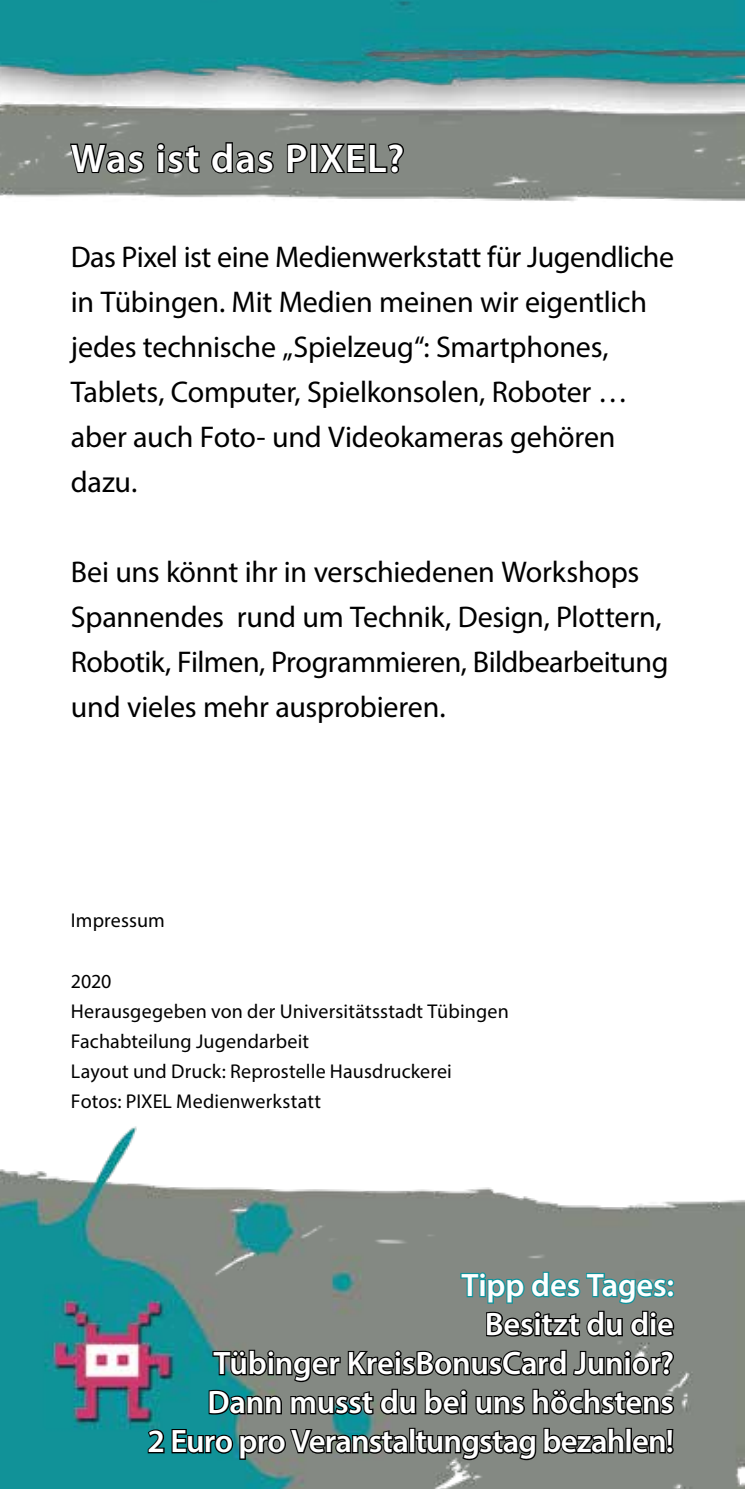
<style>
.page{position:relative;width:745px;height:1489px;background:#fff}
.page>*{position:absolute;margin:0;border:0;box-sizing:border-box;transform-origin:0 0}
.t1{font:600 40px "Myriad Pro";letter-spacing:.03em;color:#fff}
.t2{font:600 32.5px/39px "Myriad Pro";letter-spacing:-.01em;color:#fff;text-align:right}
.t3{font:30px/45px "Myriad Pro";letter-spacing:-.01em;color:#000}
.t4{font:20px/30px "Myriad Pro";letter-spacing:.01em;color:#000}
</style>
<div class="page">
<img style="left:0;top:1126px;width:744px;height:362px">
<img style="left:0;top:0;width:744px;height:202px">
<svg style="left:145px;top:1215px;width:530px;height:273px;background:#617673"></svg>
<div style="left:666px;top:1428px;width:6px;height:18px;border:2px solid #000"></div>
<div style="left:665px;top:1445px;width:8px;height:8px;border:2px solid #000;border-radius:50%"></div>
<svg style="left:68px;top:104px;width:77px;height:98px;background:#7f837e"></svg>
<div style="left:157px;top:151px;width:7px;height:22px;border:2px solid #000"></div>
<div style="left:157px;top:143px;width:8px;height:8px;border:2px solid #000;border-radius:50%"></div>
<svg style="left:165px;top:144px;width:36px;height:31px"></svg>
<svg style="left:210px;top:90px;width:65px;height:85px"></svg>
<svg style="left:285px;top:142px;width:23px;height:32px"></svg>
<div style="left:310px;top:144px;width:7px;height:29px;border:2px solid #000"></div>
<svg style="left:316px;top:141px;width:89px;height:34px;background:#535652"></svg>
<h1 class="t1" style="left:71px;top:133px;width:334px">Was ist das PIXEL?</h1>
<p class="t3" style="left:71px;top:234px;width:604px">Das Pixel ist eine Medienwerkstatt für Jugendliche in Tübingen. Mit Medien meinen wir eigentlich jedes technische „Spielzeug“: Smartphones, Tablets, Computer, Spielkonsolen, Roboter … aber auch Foto- und Videokameras gehören dazu.</p>
<p class="t3" style="left:71px;top:549px;width:598px">Bei uns könnt ihr in verschiedenen Workshops Spannendes rund um Technik, Design, Plottern, Robotik, Filmen, Programmieren, Bildbearbeitung und vieles mehr ausprobieren.</p>
<p class="t4" style="left:71px;top:905px;width:95px">Impressum</p>
<p class="t4" style="left:71px;top:965px;width:439px">2020<br>Herausgegeben von der Universitätsstadt Tübingen<br>Fachabteilung Jugendarbeit<br>Layout und Druck: Reprostelle Hausdruckerei<br>Fotos: PIXEL Medienwerkstatt</p>
<p class="t2" style="left:147px;top:1264px;width:527px">Tipp des Tages:<br>Besitzt du die<br>Tübinger KreisBonusCard Junior?<br>Dann musst du bei uns höchstens<br>2 Euro pro Veranstaltungstag bezahlen!</p>
</div>
